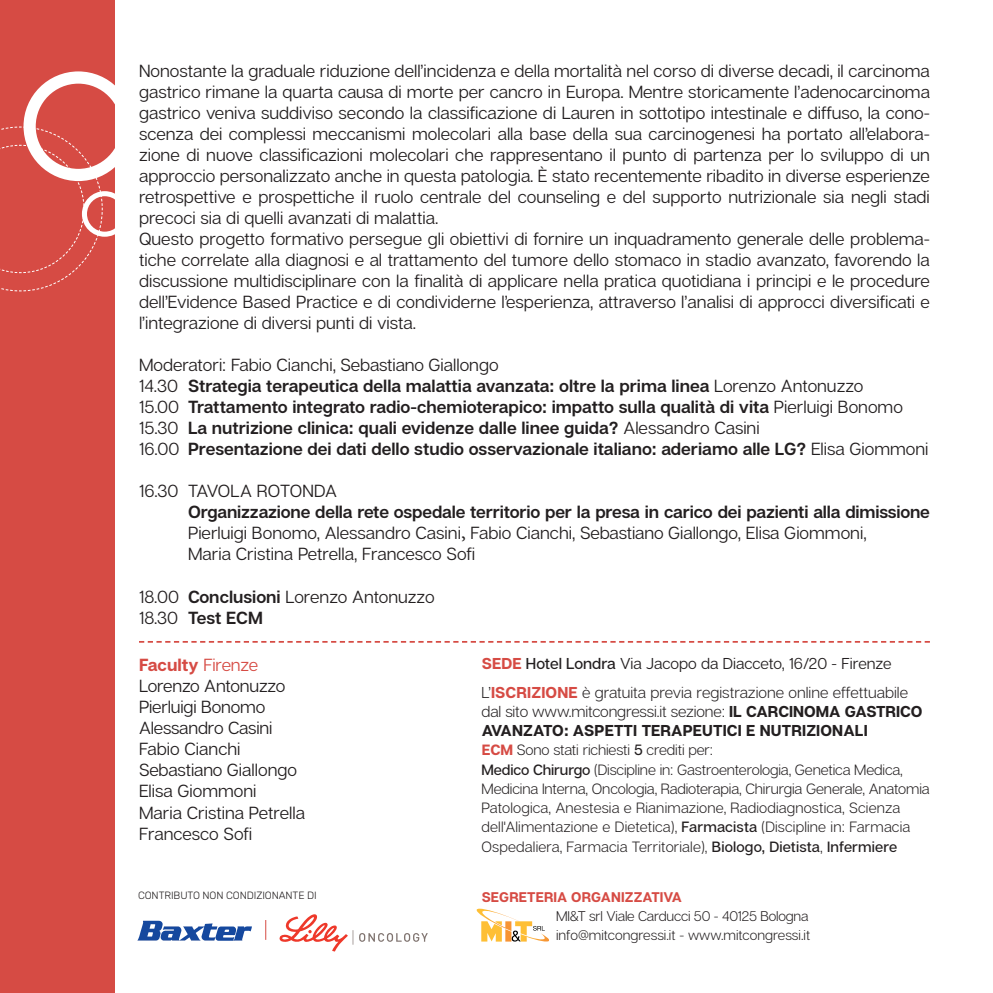
<style>
.page{position:relative;width:993px;height:993px;background:#fff}
.page>*{position:absolute;margin:0;border:0;box-sizing:border-box;transform-origin:0 0}
.t1{font:17.5px/21px "Articulat CF";color:#231f20}
.t2{font:600 17.5px/21px "Articulat CF";color:#231f20}
.t3{font:300 15.75px/28px "Articulat CF";color:#231f20}
.t4{font:700 15.75px/19.2px "Articulat CF";letter-spacing:.01em;color:#231f20}
.t5{font:300 14.88px/19.2px "Articulat CF";letter-spacing:-.005em;color:#231f20}
.t6{font:300 14px/19.2px "Articulat CF";letter-spacing:-.01em;color:#231f20}
.t7{font:700 14px "Articulat CF";letter-spacing:.01em;color:#d64b44}
.t8{font:300 10.5px "Rubik";letter-spacing:-.01em;color:#231f20}
.s1{font-weight:400}
.s2{font-weight:600}
.s3{font-family:"Minion Pro";font-size:21px}
.s4{font-weight:700;color:#d64b44}
.s5{font-weight:500}
.s6{font-weight:300}
.s7{color:#d64b44}
</style>
<div class="page">
<svg style="left:139px;top:641px;width:790px;height:1px"></svg>
<div style="left:0;top:0;width:114px;height:992px;background:#d64b44"></div>
<svg style="left:0;top:71px;width:114px;height:221px"></svg>
<svg style="left:476px;top:908px;width:73px;height:34px"></svg>
<svg style="left:265px;top:920px;width:1px;height:19px"></svg>
<svg style="left:137px;top:920px;width:115px;height:21px"></svg>
<svg style="left:359px;top:933px;width:68px;height:8px"></svg>
<svg style="left:279px;top:914px;width:74px;height:37px"></svg>
<p class="t1" style="left:139px;top:61px;width:792px">Nonostante la graduale riduzione dell’incidenza e della mortalità nel corso di diverse decadi, il carcinoma gastrico rimane la quarta causa di morte per cancro in Europa. Mentre storicamente l’adenocarcinoma gastrico veniva suddiviso secondo la classificazione di Lauren in sottotipo intestinale e diffuso, la cono&shy;scenza dei complessi meccanismi molecolari alla base della sua carcinogenesi ha portato all’elabora&shy;zione di nuove classificazioni molecolari che rappresentano il punto di partenza per lo sviluppo di un approccio personalizzato anche in questa patologia. È stato recentemente ribadito in diverse esperienze retrospettive e prospettiche il ruolo centrale del counseling e del supporto nutrizionale sia negli stadi precoci sia di quelli avanzati di malattia.<br>Questo progetto formativo persegue gli obiettivi di fornire un inquadramento generale delle problema&shy;tiche correlate alla diagnosi e al trattamento del tumore dello stomaco in stadio avanzato, favorendo la discussione multidisciplinare con la finalità di applicare nella pratica quotidiana i principi e le procedure dell’Evidence Based Practice e di condividerne l’esperienza, attraverso l’analisi di approcci diversificati e l’integrazione di diversi punti di vista.</p>
<p class="t2" style="left:139px;top:355px;width:790px"><span class="s1">Moderatori: Fabio Cianchi, Sebastiano Giallongo<br>14.30</span> Strategia terapeutica della malattia avanzata: oltre la prima linea <span class="s1">Lorenzo Antonuzzo<br>15.00</span> Trattamento integrato radio-chemioterapico: impatto sulla qualità di vita <span class="s1">Pierluigi Bonomo 15.30</span> La nutrizione clinica: quali evidenze dalle linee guida? <span class="s1">Alessandro Casini<br>16.00</span> Presentazione dei dati dello studio osservazionale italiano: aderiamo alle LG? <span class="s1">Elisa Giommoni</span></p>
<p class="t1" style="left:139px;top:481px;width:199px">16.30 TAVOLA ROTONDA</p>
<p class="t1" style="left:188px;top:502px;width:743px"><span class="s2">Organizzazione della rete ospedale territorio per la presa in carico dei pazienti alla dimissione<br></span>Pierluigi Bonomo, Alessandro Casini<span class="s3">,</span> Fabio Cianchi, Sebastiano Giallongo, Elisa Giommoni,<br>Maria Cristina Petrella, Francesco Sofi</p>
<p class="t1" style="left:139px;top:586px;width:297px">18.00 <span class="s2">Conclusioni</span> Lorenzo Antonuzzo<br>18.30 <span class="s2">Test ECM</span></p>
<p class="t3" style="left:481px;top:650px;width:428px"><span class="s4">SEDE</span> <span class="s5">Hotel Londra</span> <span class="s1">Via Jacopo da Diacceto, 16/20 - Firenze<br></span>L’<span class="s4">ISCRIZIONE</span> è gratuita previa registrazione online effettuabile</p>
<p class="t4" style="left:481px;top:702px;width:442px"><span class="s6">dal sito www.mitcongressi.it sezione:</span> IL CARCINOMA GASTRICO<br>AVANZATO: ASPETTI TERAPEUTICI E NUTRIZIONALI</p>
<p class="t5" style="left:481px;top:740px;width:449px"><span class="s4">ECM</span> Sono stati richiesti <span class="s5">5</span> crediti per:<br><span class="s5">Medico Chirurgo</span> (Discipline in: Gastroenterologia, Genetica Medica, Medicina Interna, Oncologia, Radioterapia, Chirurgia Generale, Anatomia Patologica, Anestesia e Rianimazione, Radiodiagnostica, Scienza dell'Alimentazione e Dietetica), <span class="s5">Farmacista</span> (Discipline in: Farmacia Ospedaliera, Farmacia Territoriale), <span class="s5">Biologo, Dietista</span>, <span class="s5">Infermiere</span></p>
<p class="t1" style="left:139px;top:655px;width:167px"><span class="s4">Faculty</span> <span class="s7">Firenze<br></span>Lorenzo Antonuzzo<br>Pierluigi Bonomo<br>Alessandro Casini<br>Fabio Cianchi<br>Sebastiano Giallongo<br>Elisa Giommoni<br>Maria Cristina Petrella<br>Francesco Sofi</p>
<p class="t8" style="left:138px;top:889px;width:180px">CONTRIBUTO NON CONDIZIONANTE DI</p>
<p class="t7" style="left:481px;top:888px;width:202px">SEGRETERIA ORGANIZZATIVA</p>
<p class="t6" style="left:556px;top:906px;width:255px">MI&amp;T srl Viale Carducci 50 - 40125 Bologna info@mitcongressi.it - www.mitcongressi.it</p>
</div>
